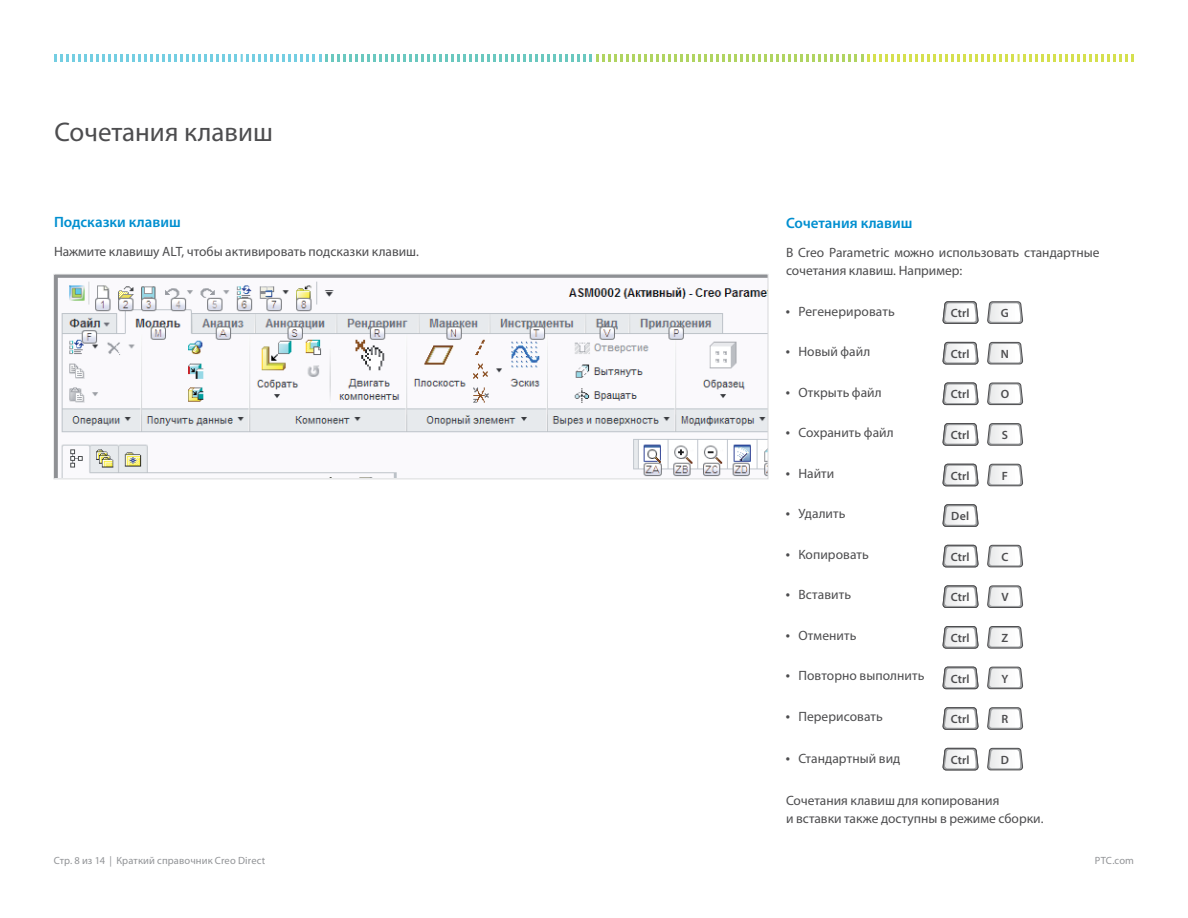
<style>
.page{position:relative;width:1188px;height:918px;background:#fff}
.page>*{position:absolute;margin:0;border:0;box-sizing:border-box;transform-origin:0 0}
.t1{font:27px "Myriad Pro";color:#4d4d4f}
.t2{font:600 15px "Myriad Pro";color:#008fd0}
.t3{font:13.5px/18px "Myriad Pro";color:#4d4d4f}
.t4{font:600 12px "Myriad Pro";letter-spacing:.005em;color:#4d4d4f}
.t5{font:10.5px "Myriad Pro";letter-spacing:.01em;color:#919396}
.s1{font-family:"Helios Cond C"}
</style>
<div class="page">
<svg style="left:54px;top:54px;width:1080px;height:8px"></svg>
<img style="left:56px;top:276px;width:710px;height:201px">
<div style="left:54px;top:274px;width:714px;height:205px;border:1px solid #d8d9db"></div>
<svg style="left:987px;top:301px;width:37px;height:23px"></svg>
<svg style="left:942px;top:301px;width:37px;height:23px"></svg>
<svg style="left:987px;top:342px;width:36px;height:23px"></svg>
<svg style="left:942px;top:342px;width:37px;height:23px"></svg>
<svg style="left:987px;top:382px;width:37px;height:23px"></svg>
<svg style="left:942px;top:382px;width:37px;height:23px"></svg>
<svg style="left:987px;top:423px;width:36px;height:23px"></svg>
<svg style="left:942px;top:423px;width:37px;height:23px"></svg>
<svg style="left:987px;top:463px;width:36px;height:24px"></svg>
<svg style="left:942px;top:463px;width:37px;height:24px"></svg>
<svg style="left:987px;top:544px;width:36px;height:24px"></svg>
<svg style="left:942px;top:545px;width:37px;height:23px"></svg>
<svg style="left:987px;top:585px;width:37px;height:23px"></svg>
<svg style="left:942px;top:585px;width:37px;height:23px"></svg>
<svg style="left:987px;top:626px;width:36px;height:23px"></svg>
<svg style="left:942px;top:626px;width:37px;height:23px"></svg>
<svg style="left:987px;top:666px;width:36px;height:24px"></svg>
<svg style="left:942px;top:666px;width:37px;height:23px"></svg>
<svg style="left:987px;top:707px;width:37px;height:23px"></svg>
<svg style="left:942px;top:707px;width:37px;height:23px"></svg>
<svg style="left:987px;top:747px;width:36px;height:24px"></svg>
<svg style="left:942px;top:748px;width:37px;height:23px"></svg>
<svg style="left:942px;top:504px;width:37px;height:23px"></svg>
<h1 class="t1" style="left:54px;top:116px;width:220px">Сочетания клавиш</h1>
<p class="t2" style="left:54px;top:213px;width:128px">Подсказки клавиш</p>
<p class="t2" style="left:786px;top:213px;width:128px">Сочетания клавиш</p>
<p class="t3" style="left:54px;top:242px;width:367px">Нажмите клавишу ALT, чтобы активировать подсказки клавиш.</p>
<p class="t3" style="left:786px;top:243px;width:315px">В Creo Parametric можно использовать стандартные сочетания клавиш. Например:</p>
<p class="t3" style="left:786px;top:302px;width:110px"><span class="s1">•</span> Регенерировать</p>
<p class="t3" style="left:786px;top:342px;width:86px"><span class="s1">•</span> Новый файл</p>
<p class="t3" style="left:786px;top:383px;width:97px"><span class="s1">•</span> Открыть файл</p>
<p class="t3" style="left:786px;top:423px;width:109px"><span class="s1">•</span> Сохранить файл</p>
<p class="t3" style="left:786px;top:464px;width:50px"><span class="s1">•</span> Найти</p>
<p class="t3" style="left:786px;top:504px;width:61px"><span class="s1">•</span> Удалить</p>
<p class="t3" style="left:786px;top:545px;width:84px"><span class="s1">•</span> Копировать</p>
<p class="t3" style="left:786px;top:585px;width:67px"><span class="s1">•</span> Вставить</p>
<p class="t3" style="left:786px;top:626px;width:72px"><span class="s1">•</span> Отменить</p>
<p class="t3" style="left:786px;top:666px;width:140px"><span class="s1">•</span> Повторно выполнить</p>
<p class="t3" style="left:786px;top:707px;width:98px"><span class="s1">•</span> Перерисовать</p>
<p class="t3" style="left:786px;top:749px;width:116px"><span class="s1">•</span> Стандартный вид</p>
<p class="t3" style="left:786px;top:791px;width:259px">Сочетания клавиш для копирования<br>и вставки также доступны в режиме сборки.</p>
<p class="t4" style="left:951px;top:306px;width:20px">Ctrl</p>
<p class="t4" style="left:1001px;top:306px;width:9px">G</p>
<p class="t4" style="left:951px;top:346px;width:20px">Ctrl</p>
<p class="t4" style="left:1001px;top:346px;width:10px">N</p>
<p class="t4" style="left:951px;top:387px;width:20px">Ctrl</p>
<p class="t4" style="left:1001px;top:387px;width:10px">O</p>
<p class="t4" style="left:951px;top:427px;width:20px">Ctrl</p>
<p class="t4" style="left:1002px;top:427px;width:8px">S</p>
<p class="t4" style="left:951px;top:468px;width:20px">Ctrl</p>
<p class="t4" style="left:1002px;top:468px;width:8px">F</p>
<p class="t4" style="left:951px;top:508px;width:19px">Del</p>
<p class="t4" style="left:951px;top:549px;width:20px">Ctrl</p>
<p class="t4" style="left:1001px;top:549px;width:9px">C</p>
<p class="t4" style="left:951px;top:590px;width:20px">Ctrl</p>
<p class="t4" style="left:1001px;top:590px;width:9px">V</p>
<p class="t4" style="left:951px;top:630px;width:20px">Ctrl</p>
<p class="t4" style="left:1002px;top:630px;width:8px">Z</p>
<p class="t4" style="left:951px;top:671px;width:20px">Ctrl</p>
<p class="t4" style="left:1002px;top:671px;width:8px">Y</p>
<p class="t4" style="left:951px;top:711px;width:20px">Ctrl</p>
<p class="t4" style="left:1002px;top:711px;width:8px">R</p>
<p class="t4" style="left:951px;top:752px;width:20px">Ctrl</p>
<p class="t4" style="left:1001px;top:752px;width:10px">D</p>
<p class="t5" style="left:54px;top:854px;width:213px">Стр. 8 из 14 | Краткий справочник Creo Direct</p>
<p class="t5" style="left:1095px;top:854px;width:41px">PTC.com</p>
</div>
